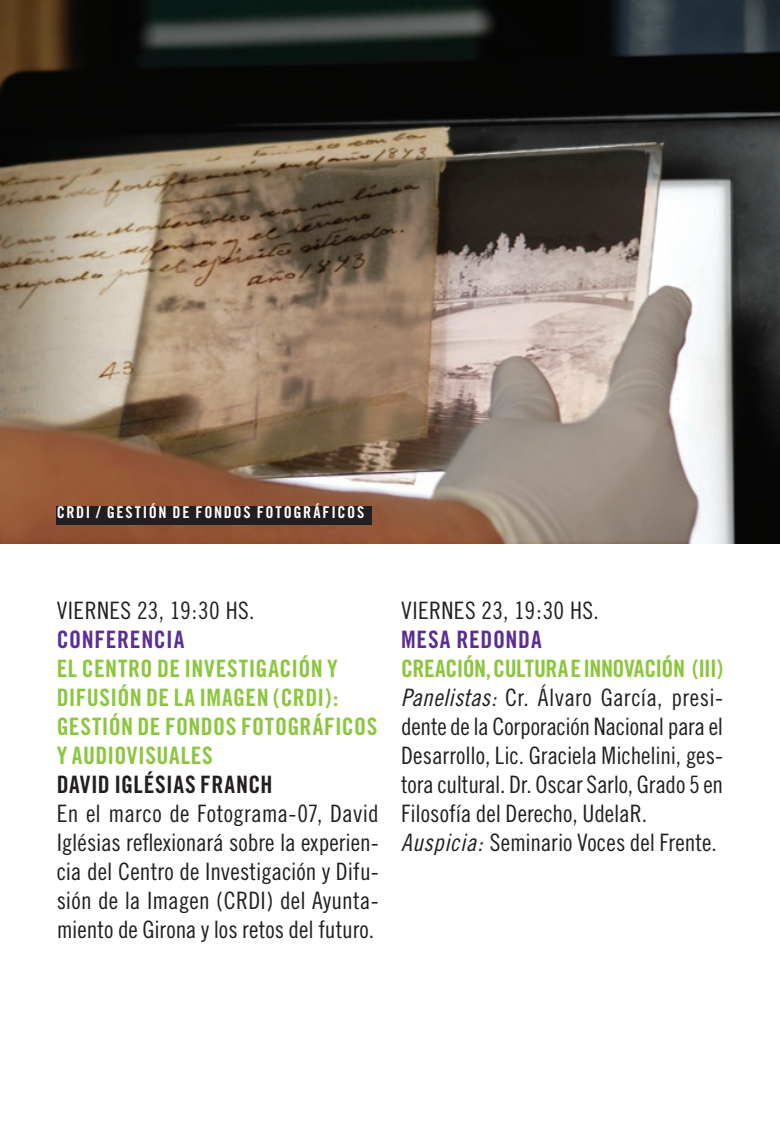
<style>
.page{position:relative;width:780px;height:1134px;background:#fff}
.page>*{position:absolute;margin:0;border:0;box-sizing:border-box;transform-origin:0 0}
.t1{font:24px/29px "Trade Gothic Cond Eighteen";letter-spacing:-.005em;color:#231f20;text-align:justify}
.t2{font:24px/29px "Trade Gothic Bold Cond Twenty";letter-spacing:.01em;color:#8bc63e}
.t3{font:24px "Trade Gothic Cond Eighteen";letter-spacing:.015em;color:#231f20}
.t4{font:24px "Trade Gothic Bold Cond Twenty";letter-spacing:-.02em;color:#8bc63e}
.t5{font:24px "Trade Gothic Bold Cond Twenty";letter-spacing:.03em;color:#5b2e91}
.t6{font:24px "Trade Gothic Bold Cond Twenty";letter-spacing:.02em;color:#231f20}
.t7{font:16.25px "Trade Gothic Bold Cond Twenty";letter-spacing:.1em;color:#fff}
.s1{font-family:"Trade Gothic Cond Eighteen Obl"}
</style>
<div class="page">
<img style="left:0;top:0;width:780px;height:543px">
<div style="left:57px;top:506px;width:315px;height:18px;background:#231f20"></div>
<p class="t7" style="left:57px;top:502px;width:309px">CRDI / GESTIÓN DE FONDOS FOTOGRÁFICOS</p>
<p class="t3" style="left:57px;top:596px;width:199px">VIERNES 23, 19:30 HS.</p>
<p class="t5" style="left:57px;top:625px;width:129px">CONFERENCIA</p>
<p class="t2" style="left:57px;top:654px;width:322px">EL CENTRO DE INVESTIGACIÓN Y<br>DIFUSIÓN DE LA IMAGEN (CRDI):<br>GESTIÓN DE FONDOS FOTOGRÁFICOS<br>Y AUDIOVISUALES</p>
<p class="t6" style="left:57px;top:770px;width:217px">DAVID IGLÉSIAS FRANCH</p>
<p class="t1" style="left:57px;top:799px;width:323px">En el marco de Fotograma-07, David Iglésias reflexionará sobre la experien&shy;cia del Centro de Investigación y Difu&shy;sión de la Imagen (CRDI) del Ayunta&shy;miento de Girona y los retos del futuro.</p>
<p class="t3" style="left:401px;top:596px;width:199px">VIERNES 23, 19:30 HS.</p>
<p class="t5" style="left:401px;top:625px;width:142px">MESA REDONDA</p>
<p class="t4" style="left:401px;top:654px;width:323px">CREACIÓN, CULTURA E INNOVACIÓN (III)</p>
<p class="t1" style="left:401px;top:683px;width:323px;text-align:left"><span class="s1">Panelistas:</span> Cr. Álvaro García, presi&shy;dente de la Corporación Nacional para el Desarrollo, Lic. Graciela Michelini, ges&shy;tora cultural. Dr. Oscar Sarlo, Grado 5 en Filosofía del Derecho, UdelaR.<br><span class="s1">Auspicia:</span> Seminario Voces del Frente.</p>
</div>
